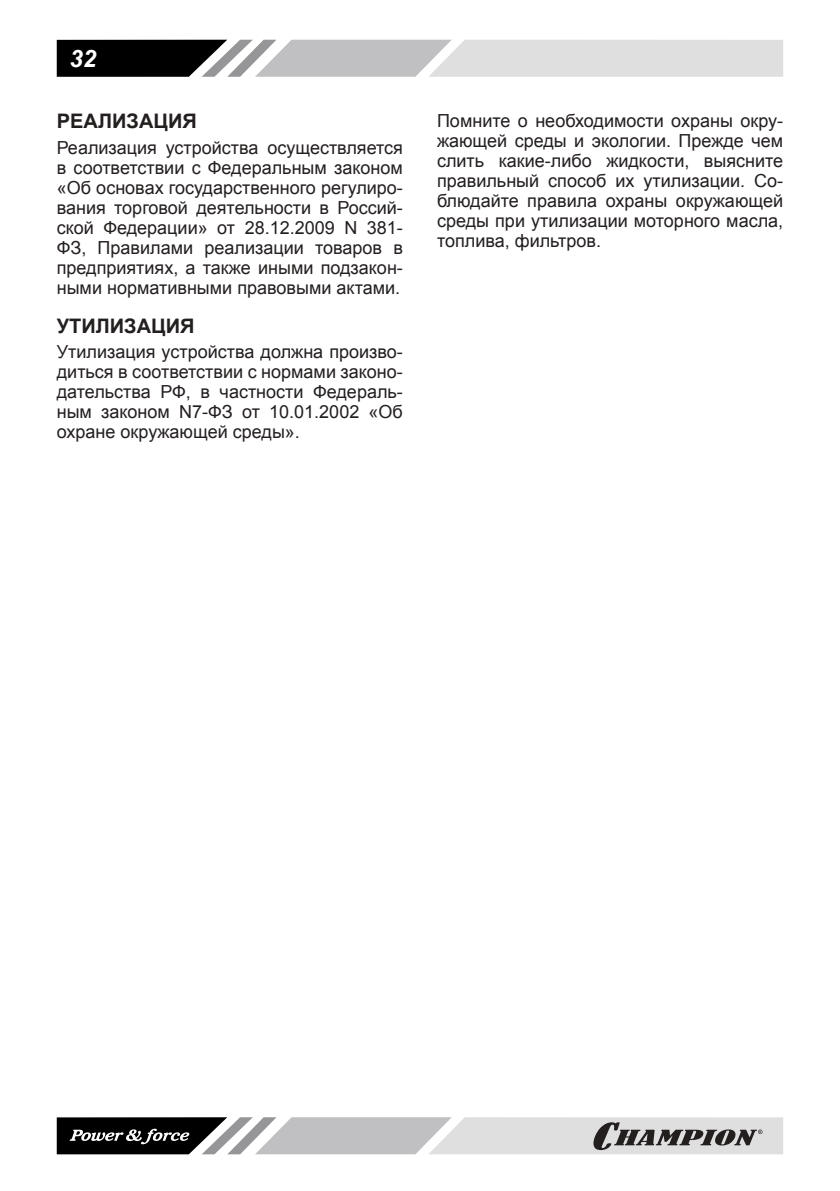
<style>
.page{position:relative;width:840px;height:1191px;background:#fff}
.page>*{position:absolute;margin:0;border:0;box-sizing:border-box;transform-origin:0 0}
.t1{font:italic 700 24px "Arial";color:#fff}
.t2{font:700 20px "Arial";color:#241f1f}
.t3{font:18px/20px "Arial";color:#241f1f;text-align:justify}
</style>
<div class="page">
<svg style="left:57px;top:40px;width:725px;height:37px;background:#aaa9aa"></svg>
<svg style="left:57px;top:1117px;width:725px;height:37px;background:#a3a2a3"></svg>
<h1 class="t1" style="left:70px;top:44px;width:28px">32</h1>
<p class="t2" style="left:57px;top:108px;width:142px">РЕАЛИЗАЦИЯ</p>
<p class="t3" style="left:57px;top:137px;width:347px">Реализация устройства осуществляется в соответствии с Федеральным законом «Об основах государственного регулиро&shy;вания торговой деятельности в Россий&shy;ской Федерации» от 28.12.2009 N 381- ФЗ, Правилами реализации товаров в предприятиях, а также иными подзакон&shy;ными нормативными правовыми актами.</p>
<p class="t2" style="left:57px;top:312px;width:139px">УТИЛИЗАЦИЯ</p>
<p class="t3" style="left:57px;top:342px;width:347px">Утилизация устройства должна произво&shy;диться в соответствии с нормами законо&shy;дательства РФ, в частности Федераль&shy;ным законом N7-ФЗ от 10.01.2002 «Об охране окружающей среды».</p>
<p class="t3" style="left:437px;top:110px;width:347px">Помните о необходимости охраны окру&shy;жающей среды и экологии. Прежде чем слить какие-либо жидкости, выясните правильный способ их утилизации. Со&shy;блюдайте правила охраны окружающей среды при утилизации моторного масла, топлива, фильтров.</p>
</div>
